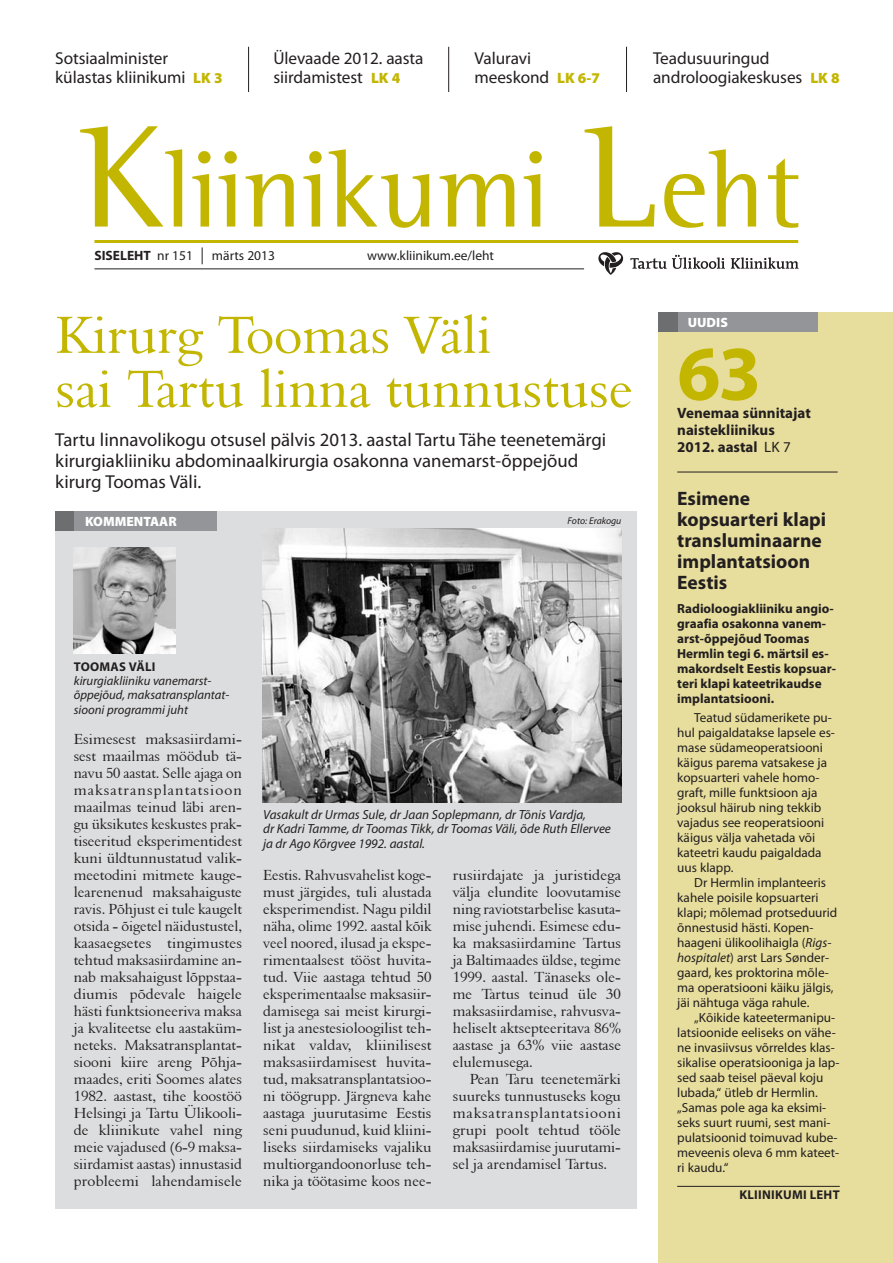
<style>
.page{position:relative;width:893px;height:1263px;background:#fff}
.page>*{position:absolute;margin:0;border:0;box-sizing:border-box;transform-origin:0 0}
.t1{font:700 78px "Myriad Pro";color:#c3b600}
.t2{font:54px/54px "Aldine 401 BT Roman A";color:#c3b600}
.t3{font:700 19.5px/21px "Myriad Pro";color:#231f20}
.t4{font:18.75px/21px "Myriad Pro";color:#231f20}
.t5{font:17.25px/19.5px "Myriad Pro";letter-spacing:-.005em;color:#231f20}
.t6{font:15px/17px "Aldine 401 BT Roman A";color:#231f20;text-align:justify}
.t7{font:700 15px/17.2px "Myriad Pro";color:#231f20}
.t8{font:13.5px "Myriad Pro";color:#231f20}
.t9{font:900 13.5px "Myriad Pro";color:#fff}
.t10{font:700 13.5px "Myriad Pro";color:#231f20}
.t11{font:13.2px/15px "Myriad Pro";color:#231f20}
.t12{font:700 13.2px/15px "Myriad Pro";color:#231f20}
.t13{font:italic 13.2px/14.2px "Myriad Pro";color:#231f20}
.t14{font:italic 12.75px/14.2px "Myriad Pro";color:#231f20}
.t15{font:700 12.75px "Myriad Pro";letter-spacing:.02em;color:#231f20}
.t16{font:italic 9.75px "Myriad Pro";color:#231f20}
.s1{font-weight:900;font-size:15px;color:#c3b600}
.s2{font-weight:400}
.s3{font-style:italic}
</style>
<div class="page">
<div style="left:55px;top:511px;width:582px;height:698px;background:#dcddde"></div>
<img style="left:80px;top:126px;width:719px;height:102px">
<hr style="left:94px;top:268px;width:490px;height:1px;background:#231f20">
<svg style="left:630px;top:255px;width:95px;height:14px"></svg>
<svg style="left:731px;top:257px;width:68px;height:12px"></svg>
<svg style="left:598px;top:252px;width:25px;height:23px"></svg>
<hr style="left:94px;top:240px;width:704px;height:3px;background:#c3b600">
<svg style="left:202px;top:247px;width:1px;height:17px"></svg>
<div style="left:658px;top:312px;width:235px;height:951px;background:#e7de9d"></div>
<div style="left:658px;top:312px;width:160px;height:19px;background:#939598"></div>
<div style="left:658px;top:312px;width:19px;height:19px;background:#6d6e70"></div>
<hr style="left:448px;top:47px;width:1px;height:45px;background:#231f20">
<hr style="left:626px;top:47px;width:1px;height:45px;background:#231f20">
<hr style="left:248px;top:47px;width:1px;height:45px;background:#231f20">
<hr style="left:677px;top:1186px;width:163px;height:1px;background:#231f20">
<img style="left:262px;top:529px;width:359px;height:274px">
<div style="left:55px;top:511px;width:162px;height:19px;background:#939598"></div>
<div style="left:55px;top:511px;width:19px;height:19px;background:#6d6e70"></div>
<img style="left:74px;top:547px;width:102px;height:107px">
<hr style="left:677px;top:472px;width:161px;height:1px;background:#231f20">
<p class="t5" style="left:273px;top:50px;width:152px">Ülevaade 2012. aasta siirdamistest <span class="s1">LK 4</span></p>
<p class="t5" style="left:55px;top:50px;width:169px">Sotsiaalminister külastas kliinikumi <span class="s1">LK 3</span></p>
<p class="t5" style="left:653px;top:50px;width:188px">Teadusuuringud androloogiakeskuses <span class="s1">LK 8</span></p>
<p class="t5" style="left:475px;top:50px;width:127px">Valuravi meeskond <span class="s1">LK 6-7</span></p>
<p class="t10" style="left:94px;top:250px;width:100px">SISELEHT <span class="s2">nr 151</span></p>
<p class="t8" style="left:212px;top:250px;width:65px">märts 2013</p>
<p class="t8" style="left:367px;top:250px;width:129px">www.kliinikum.ee/leht</p>
<h2 class="t2" style="left:55px;top:307px;width:579px">Kirurg Toomas Väli<br>sai Tartu linna tunnustuse</h2>
<p class="t4" style="left:55px;top:431px;width:552px">Tartu linnavolikogu otsusel pälvis 2013. aastal Tartu Tähe teenetemärgi kirurgiakliiniku abdominaalkirurgia osakonna vanemarst-õppejõud kirurg Toomas Väli.</p>
<p class="t9" style="left:85px;top:516px;width:93px">KOMMENTAAR</p>
<p class="t16" style="left:568px;top:517px;width:55px">Foto: Erakogu</p>
<p class="t15" style="left:74px;top:662px;width:83px">TOOMAS VÄLI</p>
<p class="t14" style="left:74px;top:675px;width:157px">kirurgiakliiniku vanemarst&shy;õppejõud, maksatransplantat&shy;siooni programmi juht</p>
<p class="t6" style="left:74px;top:730px;width:170px">Esimesest maksasiirdami&shy;sest maailmas möödub tä&shy;navu 50 aastat. Selle ajaga on maksatransplantatsioon maailmas teinud läbi aren&shy;gu üksikutes keskustes prak&shy;tiseeritud eksperimentidest kuni üldtunnustatud valik&shy;meetodini mitmete kauge&shy;learenenud maksahaiguste ravis. Põhjust ei tule kaugelt otsida - õigetel näidustustel, kaasaegsetes tingimustes tehtud maksasiirdamine an&shy;nab maksahaigust lõppstaa&shy;diumis põdevale haigele hästi funktsioneeriva maksa ja kvaliteetse elu aastaküm&shy;neteks. Maksatransplantat&shy;siooni kiire areng Põhja&shy;maades, eriti Soomes alates 1982. aastast, tihe koostöö Helsingi ja Tartu Ülikooli&shy;de kliinikute vahel ning meie vajadused (6-9 maksa&shy;siirdamist aastas) innustasid probleemi lahendamisele</p>
<p class="t13" style="left:263px;top:809px;width:349px">Vasakult dr Urmas Sule, dr Jaan Soplepmann, dr Tõnis Vardja,<br>dr Kadri Tamme, dr Toomas Tikk, dr Toomas Väli, õde Ruth Ellervee ja dr Ago Kõrgvee 1992. aastal.</p>
<p class="t6" style="left:263px;top:866px;width:170px">Eestis. Rahvusvahelist koge&shy;must järgides, tuli alustada eksperimendist. Nagu pildil näha, olime 1992. aastal kõik veel noored, ilusad ja ekspe&shy;rimentaalsest tööst huvita&shy;tud. Viie aastaga tehtud 50 eksperimentaalse maksasiir&shy;damisega sai meist kirurgi&shy;list ja anestesioloogilist teh&shy;nikat valdav, kliinilisest maksasiirdamisest huvita&shy;tud, maksatransplantatsioo&shy;ni töögrupp. Järgneva kahe aastaga juurutasime Eestis seni puudunud, kuid kliini&shy;liseks siirdamiseks vajaliku multiorgandoonorluse teh&shy;nika ja töötasime koos nee-</p>
<p class="t6" style="left:453px;top:866px;width:170px">rusiirdajate ja juristidega välja elundite loovutamise ning raviotstarbelise kasuta&shy;mise juhendi. Esimese edu&shy;ka maksasiirdamine Tartus ja Baltimaades üldse, tegime 1999. aastal. Tänaseks ole&shy;me Tartus teinud üle 30 maksasiirdamise, rahvusva&shy;heliselt aktsepteeritava 86% aastase ja 63% viie aastase elulemusega.</p>
<p class="t6" style="left:453px;top:1071px;width:170px;text-indent:17px">Pean Taru teenetemärki suureks tunnustuseks kogu maksatransplantatsiooni grupi poolt tehtud tööle maksasiirdamise juurutami&shy;sel ja arendamisel Tartus.</p>
<p class="t9" style="left:688px;top:317px;width:42px">UUDIS</p>
<h1 class="t1" style="left:677px;top:344px;width:86px">63</h1>
<p class="t7" style="left:677px;top:405px;width:135px">Venemaa sünnitajat naistekliinikus<br>2012. aastal <span class="s2">LK 7</span></p>
<h3 class="t3" style="left:677px;top:490px;width:151px">Esimene kopsuarteri klapi transluminaarne implantatsioon<br>Eestis</h3>
<p class="t12" style="left:677px;top:602px;width:160px">Radioloogiakliiniku angio&shy;graafia osakonna vanem&shy;arst-õppejõud Toomas<br>Hermlin tegi 6. märtsil es&shy;makordselt Eestis kopsuar&shy;teri klapi kateetrikaudse implantatsiooni.</p>
<p class="t11" style="left:677px;top:712px;width:159px;text-indent:17px">Teatud südamerikete pu&shy;hul paigaldatakse lapsele es&shy;mase südameoperatsiooni käigus parema vatsakese ja kopsuarteri vahele homo&shy;graft, mille funktsioon aja jooksul häirub ning tekkib vajadus see reoperatsiooni käigus välja vahetada või kateetri kaudu paigaldada uus klapp.</p>
<p class="t11" style="left:677px;top:877px;width:162px;text-indent:17px">Dr Hermlin implanteeris kahele poisile kopsuarteri klapi; mõlemad protseduurid õnnestusid hästi. Kopen&shy;haageni ülikoolihaigla (<span class="s3">Rigs&shy;hospitalet</span>) arst Lars Sønder&shy;gaard, kes proktorina mõle&shy;ma operatsiooni käiku jälgis, jäi nähtuga väga rahule.</p>
<p class="t11" style="left:677px;top:1012px;width:164px;text-indent:17px">„Kõikide kateetermanipu&shy;latsioonide eeliseks on vähe&shy;ne invasiivsus võrreldes klas&shy;sikalise operatsiooniga ja lap&shy;sed saab teisel päeval koju lubada,“ ütleb dr Hermlin. „Samas pole aga ka eksimi&shy;seks suurt ruumi, sest mani&shy;pulatsioonid toimuvad kube&shy;meveenis oleva 6 mm kateet&shy;ri kaudu.“</p>
<p class="t15" style="left:739px;top:1190px;width:102px">KLIINIKUMI LEHT</p>
</div>
